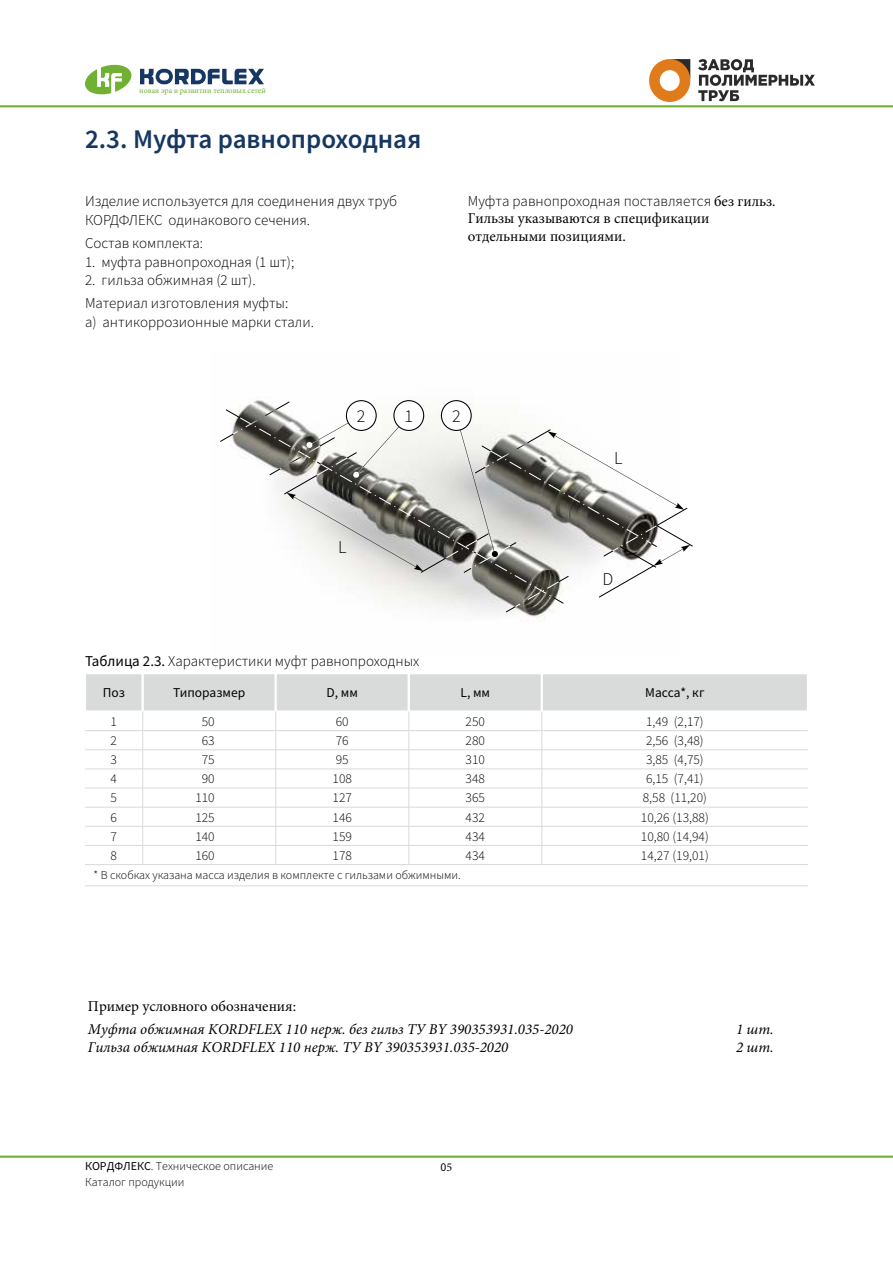
<style>
.page{position:relative;width:893px;height:1263px;background:#fff}
.page>*{position:absolute;margin:0;border:0;box-sizing:border-box;transform-origin:0 0}
.t1{font:600 27px "Source Sans Pro";color:#163763}
.t2{font:300 18px "Source Sans Pro";color:#000}
.t3{font:300 15px/18.9px "Source Sans Pro";color:#000}
.t4{font:italic 15px "Minion Pro";color:#000}
.t5{font:15px/18px "Minion Pro";color:#000}
.t6{font:300 13.5px "Source Sans Pro";color:#000}
.t7{font:13.5px "Source Sans Pro";color:#000}
.t8{font:300 12px "Source Sans Pro";color:#000}
.t9{font:12px "Source Sans Pro";color:#000}
.t10{font:7.95px "Minion Pro";color:#70b133}
.s1{font-family:"Minion Pro";font-weight:400}
.s2{font-weight:400}
.s3{font-family:"Minion Pro"}
</style>
<div class="page">
<svg style="left:220px;top:401px;width:473px;height:211px"></svg>
<div style="left:441px;top:400px;width:31px;height:31px;background:#fefefe;border:1px solid #000;border-radius:50%"></div>
<div style="left:541px;top:749px;width:267px;height:20px;border:1px solid #fefefe"></div>
<div style="left:541px;top:768px;width:267px;height:20px;border:1px solid #fefefe"></div>
<div style="left:541px;top:788px;width:267px;height:20px;border:1px solid #fefefe"></div>
<div style="left:275px;top:749px;width:134px;height:20px;border:1px solid #fefefe"></div>
<div style="left:275px;top:768px;width:134px;height:20px;border:1px solid #fefefe"></div>
<div style="left:275px;top:788px;width:134px;height:20px;border:1px solid #fefefe"></div>
<div style="left:85px;top:749px;width:58px;height:20px;border:1px solid #fefefe"></div>
<div style="left:85px;top:768px;width:58px;height:20px;border:1px solid #fefefe"></div>
<div style="left:85px;top:788px;width:58px;height:20px;border:1px solid #fefefe"></div>
<div style="left:142px;top:749px;width:134px;height:20px;border:1px solid #fefefe"></div>
<div style="left:142px;top:768px;width:134px;height:20px;border:1px solid #fefefe"></div>
<div style="left:142px;top:788px;width:134px;height:20px;border:1px solid #fefefe"></div>
<div style="left:84px;top:672px;width:60px;height:40px;background:#d9dada;border:2px solid #fefefe"></div>
<div style="left:142px;top:672px;width:135px;height:40px;background:#d9dada;border:2px solid #fefefe"></div>
<div style="left:275px;top:672px;width:135px;height:40px;background:#d9dada;border:2px solid #fefefe"></div>
<div style="left:408px;top:711px;width:134px;height:20px;border:1px solid #fefefe"></div>
<div style="left:408px;top:730px;width:134px;height:20px;border:1px solid #fefefe"></div>
<div style="left:408px;top:749px;width:134px;height:20px;border:1px solid #fefefe"></div>
<div style="left:408px;top:768px;width:134px;height:20px;border:1px solid #fefefe"></div>
<div style="left:408px;top:788px;width:134px;height:20px;border:1px solid #fefefe"></div>
<div style="left:408px;top:807px;width:134px;height:20px;border:1px solid #fefefe"></div>
<div style="left:408px;top:826px;width:134px;height:20px;border:1px solid #fefefe"></div>
<div style="left:408px;top:845px;width:134px;height:20px;border:1px solid #fefefe"></div>
<div style="left:408px;top:672px;width:135px;height:40px;background:#d9dada;border:2px solid #fefefe"></div>
<div style="left:541px;top:672px;width:268px;height:40px;background:#d9dada;border:2px solid #fefefe"></div>
<hr style="left:85px;top:730px;width:723px;height:1px;background:#d9dada">
<hr style="left:85px;top:749px;width:723px;height:1px;background:#d9dada">
<hr style="left:85px;top:769px;width:723px;height:1px;background:#d9dada">
<hr style="left:85px;top:788px;width:723px;height:1px;background:#d9dada">
<hr style="left:85px;top:807px;width:723px;height:1px;background:#d9dada">
<hr style="left:85px;top:826px;width:723px;height:1px;background:#d9dada">
<hr style="left:85px;top:845px;width:723px;height:1px;background:#d9dada">
<hr style="left:142px;top:711px;width:1px;height:153px;background:#d9dada">
<hr style="left:276px;top:711px;width:1px;height:153px;background:#d9dada">
<hr style="left:542px;top:711px;width:1px;height:153px;background:#d9dada">
<hr style="left:409px;top:711px;width:1px;height:153px;background:#d9dada">
<hr style="left:85px;top:864px;width:723px;height:1px;background:#d9dada">
<hr style="left:85px;top:885px;width:723px;height:1px;background:#d9dada">
<hr style="left:0;top:1155px;width:893px;height:3px;background:#70b133">
<hr style="left:0;top:105px;width:893px;height:2px;background:#70b133">
<svg style="left:140px;top:69px;width:124px;height:15px"></svg>
<svg style="left:85px;top:64px;width:47px;height:31px"></svg>
<img style="left:649px;top:60px;width:166px;height:41px">
<p class="t10" style="left:139px;top:85px;width:128px">новая эра в развитии тепловых сетей</p>
<h1 class="t1" style="left:85px;top:128px;width:338px">2.3. Муфта равнопроходная</h1>
<p class="t3" style="left:85px;top:193px;width:314px">Изделие используется для соединения двух труб<br>КОРДФЛЕКС одинакового сечения.</p>
<p class="t3" style="left:85px;top:235px;width:120px">Состав комплекта:</p>
<p class="t3" style="left:85px;top:253px;width:211px">1. муфта равнопроходная (1 шт);</p>
<p class="t3" style="left:85px;top:270px;width:205px;line-height:22.6px">2. гильза обжимная (2 шт).<br>Материал изготовления муфты:</p>
<p class="t3" style="left:85px;top:314px;width:230px">а) антикоррозионные марки стали.</p>
<p class="t3" style="left:468px;top:192px;width:309px">Муфта равнопроходная поставляется <span class="s1">без гильз.</span></p>
<p class="t5" style="left:468px;top:209px;width:243px">Гильзы указываются в спецификации отдельными позициями.</p>
<p class="t2" style="left:357px;top:408px;width:10px">2</p>
<p class="t2" style="left:404px;top:408px;width:10px">1</p>
<p class="t2" style="left:452px;top:408px;width:10px">2</p>
<p class="t2" style="left:338px;top:539px;width:10px">L</p>
<p class="t3" style="left:85px;top:653px;width:336px"><span class="s2">Таблица 2.3.</span> Характеристики муфт равнопроходных</p>
<p class="t2" style="left:614px;top:450px;width:10px">L</p>
<p class="t2" style="left:603px;top:571px;width:12px">D</p>
<p class="t7" style="left:103px;top:687px;width:23px">Поз</p>
<p class="t7" style="left:173px;top:687px;width:74px">Типоразмер</p>
<p class="t6" style="left:111px;top:716px;width:8px">1</p>
<p class="t6" style="left:202px;top:716px;width:14px">50</p>
<p class="t7" style="left:327px;top:687px;width:33px">D, мм</p>
<p class="t6" style="left:336px;top:716px;width:14px">60</p>
<p class="t7" style="left:460px;top:687px;width:31px">L, мм</p>
<p class="t7" style="left:645px;top:687px;width:61px">Масса*, кг</p>
<p class="t6" style="left:466px;top:716px;width:21px">250</p>
<p class="t6" style="left:646px;top:716px;width:59px">1,49 (2,17)</p>
<p class="t6" style="left:111px;top:735px;width:8px">2</p>
<p class="t6" style="left:202px;top:735px;width:14px">63</p>
<p class="t6" style="left:111px;top:773px;width:8px">4</p>
<p class="t6" style="left:202px;top:773px;width:14px">90</p>
<p class="t6" style="left:111px;top:754px;width:8px">3</p>
<p class="t6" style="left:202px;top:754px;width:14px">75</p>
<p class="t6" style="left:336px;top:735px;width:14px">76</p>
<p class="t6" style="left:333px;top:773px;width:21px">108</p>
<p class="t6" style="left:336px;top:754px;width:14px">95</p>
<p class="t6" style="left:466px;top:735px;width:21px">280</p>
<p class="t6" style="left:466px;top:773px;width:21px">348</p>
<p class="t6" style="left:466px;top:754px;width:21px">310</p>
<p class="t6" style="left:646px;top:735px;width:59px">2,56 (3,48)</p>
<p class="t6" style="left:646px;top:773px;width:59px">6,15 (7,41)</p>
<p class="t6" style="left:646px;top:754px;width:59px">3,85 (4,75)</p>
<p class="t6" style="left:111px;top:792px;width:8px">5</p>
<p class="t6" style="left:195px;top:792px;width:21px">110</p>
<p class="t6" style="left:333px;top:792px;width:21px">127</p>
<p class="t6" style="left:466px;top:792px;width:21px">365</p>
<p class="t6" style="left:643px;top:792px;width:66px">8,58 (11,20)</p>
<p class="t6" style="left:111px;top:811px;width:8px">6</p>
<p class="t6" style="left:195px;top:811px;width:21px">125</p>
<p class="t6" style="left:333px;top:811px;width:21px">146</p>
<p class="t6" style="left:466px;top:811px;width:21px">432</p>
<p class="t6" style="left:641px;top:811px;width:69px">10,26 (13,88)</p>
<p class="t6" style="left:111px;top:830px;width:8px">7</p>
<p class="t6" style="left:195px;top:830px;width:21px">140</p>
<p class="t6" style="left:333px;top:830px;width:21px">159</p>
<p class="t6" style="left:466px;top:830px;width:21px">434</p>
<p class="t6" style="left:641px;top:830px;width:69px">10,80 (14,94)</p>
<p class="t6" style="left:111px;top:850px;width:8px">8</p>
<p class="t6" style="left:195px;top:850px;width:21px">160</p>
<p class="t6" style="left:333px;top:850px;width:21px">178</p>
<p class="t6" style="left:466px;top:850px;width:21px">434</p>
<p class="t6" style="left:641px;top:850px;width:69px">14,27 (19,01)</p>
<p class="t8" style="left:94px;top:870px;width:369px">* В скобках указана масса изделия в комплекте с гильзами обжимными.</p>
<p class="t5" style="left:88px;top:997px;width:210px">Пример условного обозначения:</p>
<p class="t4" style="left:88px;top:1019px;width:486px">Муфта обжимная KORDFLEX 110 нерж. без гильз ТУ BY 390353931.035-2020</p>
<p class="t4" style="left:736px;top:1019px;width:39px">1 шт.</p>
<p class="t4" style="left:88px;top:1037px;width:422px">Гильза обжимная KORDFLEX 110 нерж. ТУ BY 390353931.035-2020</p>
<p class="t4" style="left:736px;top:1037px;width:39px">2 шт.</p>
<p class="t8" style="left:85px;top:1161px;width:190px"><span class="s2">КОРДФЛЕКС</span>. Техническое описание</p>
<p class="t9" style="left:440px;top:1161px;width:13px">0<span class="s3">5</span></p>
<p class="t8" style="left:85px;top:1177px;width:101px">Каталог продукции</p>
</div>
